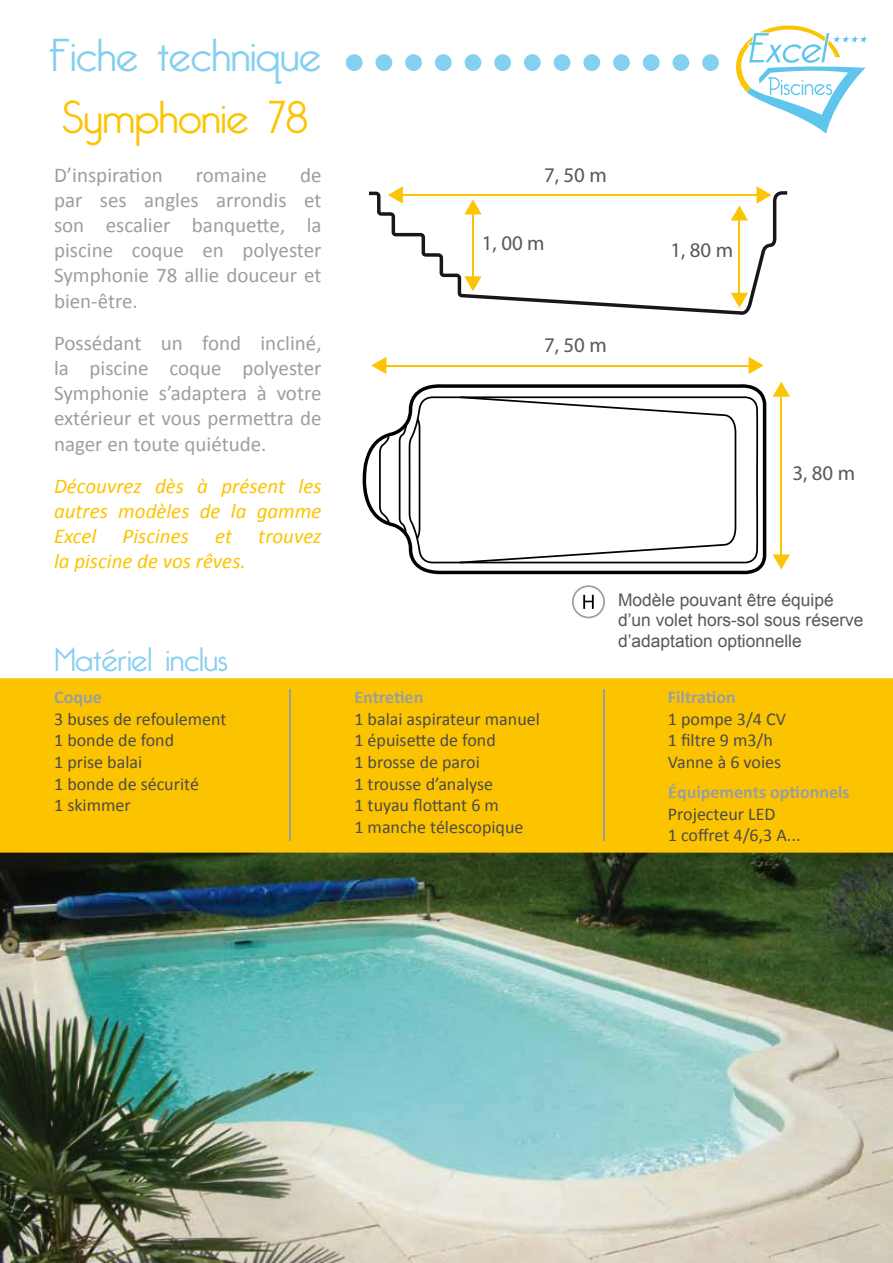
<style>
.page{position:relative;width:893px;height:1263px;background:#fff}
.page>*{position:absolute;margin:0;border:0;box-sizing:border-box;transform-origin:0 0}
.t1{font:300 45px "Bellerose";color:#84d0f0;scale:1.06 1}
.t2{font:300 45px "Bellerose";color:#fcc400;scale:1.06 1}
.t3{font:300 33px "Bellerose";color:#84d0f0;scale:1.06 1}
.t4{font:21px/25.2px "Calibri";color:#9c9e9f;text-align:justify}
.t5{font:italic 21px/25.2px "Calibri";color:#fcc400;text-align:justify}
.t6{font:20.85px "Myriad Pro";color:#58575a}
.t7{font:18px/21.6px "Calibri";color:#4b4b4d}
.t8{font:700 18px "Calibri";color:#9c9e9f}
.t9{font:17.4px/20.9px "Arial";color:#58575a}
</style>
<div class="page">
<div style="left:465px;top:54px;width:16px;height:17px;background:#84d0f0;border-radius:50%"></div>
<div style="left:643px;top:54px;width:17px;height:17px;background:#84d0f0;border-radius:50%"></div>
<div style="left:375px;top:54px;width:17px;height:17px;background:#84d0f0;border-radius:50%"></div>
<div style="left:554px;top:54px;width:16px;height:17px;background:#84d0f0;border-radius:50%"></div>
<div style="left:435px;top:54px;width:17px;height:17px;background:#84d0f0;border-radius:50%"></div>
<div style="left:613px;top:54px;width:17px;height:17px;background:#84d0f0;border-radius:50%"></div>
<div style="left:702px;top:54px;width:17px;height:17px;background:#84d0f0;border-radius:50%"></div>
<div style="left:524px;top:54px;width:17px;height:17px;background:#84d0f0;border-radius:50%"></div>
<div style="left:405px;top:54px;width:17px;height:17px;background:#84d0f0;border-radius:50%"></div>
<div style="left:346px;top:54px;width:17px;height:17px;background:#84d0f0;border-radius:50%"></div>
<div style="left:583px;top:54px;width:17px;height:17px;background:#84d0f0;border-radius:50%"></div>
<div style="left:672px;top:54px;width:17px;height:17px;background:#84d0f0;border-radius:50%"></div>
<div style="left:494px;top:54px;width:17px;height:17px;background:#84d0f0;border-radius:50%"></div>
<svg style="left:736px;top:26px;width:131px;height:108px"></svg>
<img style="left:0;top:853px;width:893px;height:410px">
<div style="left:0;top:678px;width:893px;height:175px;background:#fcc400"></div>
<hr style="left:780px;top:394px;width:2px;height:163px;background:#fcc404">
<svg style="left:773px;top:382px;width:17px;height:15px"></svg>
<svg style="left:773px;top:554px;width:17px;height:15px"></svg>
<hr style="left:384px;top:365px;width:367px;height:1px;background:#fcc404">
<svg style="left:749px;top:357px;width:15px;height:17px"></svg>
<svg style="left:756px;top:186px;width:9px;height:5px"></svg>
<svg style="left:403px;top:384px;width:363px;height:190px"></svg>
<svg style="left:409px;top:396px;width:349px;height:167px"></svg>
<svg style="left:417px;top:418px;width:3px;height:121px"></svg>
<svg style="left:460px;top:396px;width:276px;height:167px"></svg>
<svg style="left:407px;top:191px;width:380px;height:124px"></svg>
<svg style="left:572px;top:585px;width:33px;height:33px"></svg>
<svg style="left:362px;top:186px;width:45px;height:348px"></svg>
<hr style="left:604px;top:690px;width:1px;height:151px;background:#9c9e9f">
<hr style="left:290px;top:690px;width:1px;height:151px;background:#9c9e9f">
<h1 class="t1" style="left:49px;top:29px;width:259px">Fiche technique</h1>
<h1 class="t2" style="left:62px;top:91px;width:233px">Symphonie 78</h1>
<p class="t4" style="left:54px;top:161px;width:110px">D’inspiration</p>
<p class="t4" style="left:196px;top:161px;width:73px">romaine</p>
<p class="t4" style="left:54px;top:161px;width:269px;text-indent:246px">de par ses angles arrondis et son escalier banquette, la piscine coque en polyester Symphonie 78 allie douceur et bien-être.</p>
<p class="t4" style="left:54px;top:329px;width:269px">Possédant un fond incliné, la piscine coque polyester Symphonie s’adaptera à votre extérieur et vous permettra de nager en toute quiétude.</p>
<p class="t5" style="left:54px;top:472px;width:269px">Découvrez dès à présent les autres modèles de la gamme Excel Piscines et trouvez la piscine de vos rêves.</p>
<h2 class="t3" style="left:55px;top:641px;width:165px">Matériel inclus</h2>
<p class="t8" style="left:54px;top:686px;width:49px">Coque</p>
<p class="t7" style="left:54px;top:707px;width:174px">3 buses de refoulement<br>1 bonde de fond<br>1 prise balai<br>1 bonde de sécurité<br>1 skimmer</p>
<p class="t6" style="left:544px;top:162px;width:64px">7, 50 m</p>
<p class="t6" style="left:482px;top:231px;width:64px">1, 00 m</p>
<p class="t6" style="left:670px;top:237px;width:64px">1, 80 m</p>
<p class="t6" style="left:544px;top:332px;width:64px">7, 50 m</p>
<p class="t8" style="left:354px;top:686px;width:70px">Entretien</p>
<p class="t7" style="left:354px;top:707px;width:187px">1 balai aspirateur manuel<br>1 épuisette de fond<br>1 brosse de paroi<br>1 trousse d’analyse<br>1 tuyau flottant 6 m<br>1 manche télescopique</p>
<p class="t6" style="left:792px;top:460px;width:64px">3, 80 m</p>
<p class="t9" style="left:618px;top:589px;width:247px">Modèle pouvant être équipé d’un volet hors-sol sous réserve d’adaptation optionnelle</p>
<p class="t8" style="left:668px;top:686px;width:69px">Filtration</p>
<p class="t7" style="left:668px;top:707px;width:120px">1 pompe 3/4 CV<br>1 filtre 9 m3/h<br>Vanne à 6 voies</p>
<p class="t8" style="left:668px;top:781px;width:183px">Équipements optionnels</p>
<p class="t7" style="left:668px;top:802px;width:134px">Projecteur LED<br>1 coffret 4/6,3 A...</p>
</div>
